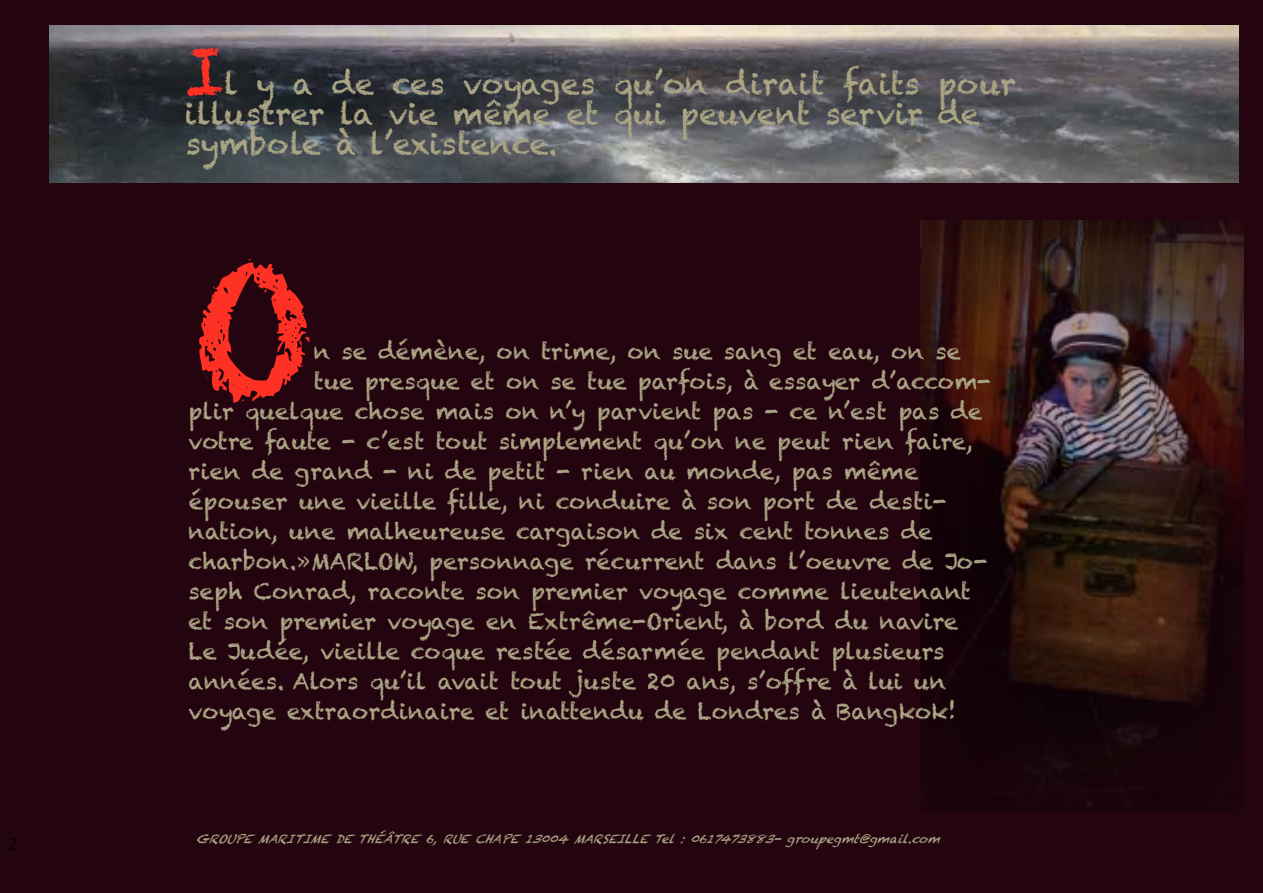
<style>
.page{position:relative;width:1263px;height:893px;background:#24040f}
.page>*{position:absolute;margin:0;border:0;box-sizing:border-box;transform-origin:0 0}
.t1{font:172.95px "Chalkduster";color:#ff3125}
.t2{font:30px/30px "Chalkduster";color:#aba585}
.t3{font:22.5px "Chalkduster";color:#aba585}
.t4{font:18px "Times";color:#000}
.t5{font:italic 12px "Chalkduster";color:#aba585}
.s1{font-size:66px;color:#ff3125}
</style>
<div class="page">
<img style="left:921px;top:220px;width:322px;height:590px">
<img style="left:50px;top:25px;width:1188px;height:157px">
<p class="t4" style="left:9px;top:827px;width:10px">2</p>
<h2 class="t2" style="left:185px;top:69px;width:833px"><span class="s1">I</span>l y a de ces voyages qu’on dirait faits pour illustrer la vie même et qui peuvent servir de symbole à l’existence.</h2>
<h1 class="t1" style="left:189px;top:228px;width:127px">O</h1>
<p class="t3" style="left:314px;top:338px;width:648px">n se démène, on trime, on sue sang et eau, on se</p>
<p class="t3" style="left:314px;top:368px;width:678px">tue presque et on se tue parfois, à essayer d’accom-</p>
<p class="t3" style="left:189px;top:398px;width:795px">plir quelque chose mais on n’y parvient pas - ce n’est pas de</p>
<p class="t3" style="left:189px;top:428px;width:786px">votre faute - c’est tout simplement qu’on ne peut rien faire,</p>
<p class="t3" style="left:189px;top:458px;width:731px">rien de grand - ni de petit - rien au monde, pas même</p>
<p class="t3" style="left:189px;top:488px;width:759px">épouser une vieille fille, ni conduire à son port de desti-</p>
<p class="t3" style="left:189px;top:518px;width:745px">nation, une malheureuse cargaison de six cent tonnes de</p>
<p class="t3" style="left:189px;top:548px;width:800px">charbon.»MARLOW, personnage récurrent dans l’oeuvre de Jo-</p>
<p class="t3" style="left:189px;top:578px;width:784px">seph Conrad, raconte son premier voyage comme lieutenant</p>
<p class="t3" style="left:189px;top:608px;width:771px">et son premier voyage en Extrême-Orient, à bord du navire</p>
<p class="t3" style="left:189px;top:638px;width:758px">Le Judée, vieille coque restée désarmée pendant plusieurs</p>
<p class="t3" style="left:189px;top:668px;width:759px">années. Alors qu’il avait tout juste 20 ans, s’offre à lui un</p>
<p class="t3" style="left:189px;top:698px;width:769px">voyage extraordinaire et inattendu de Londres à Bangkok!</p>
<p class="t5" style="left:196px;top:831px;width:757px">GROUPEMARITIMEDETHÉÂTRE6,RUECHAPE13004MARSEILLETel:0617473883-groupegmt@gmail.com</p>
</div>
